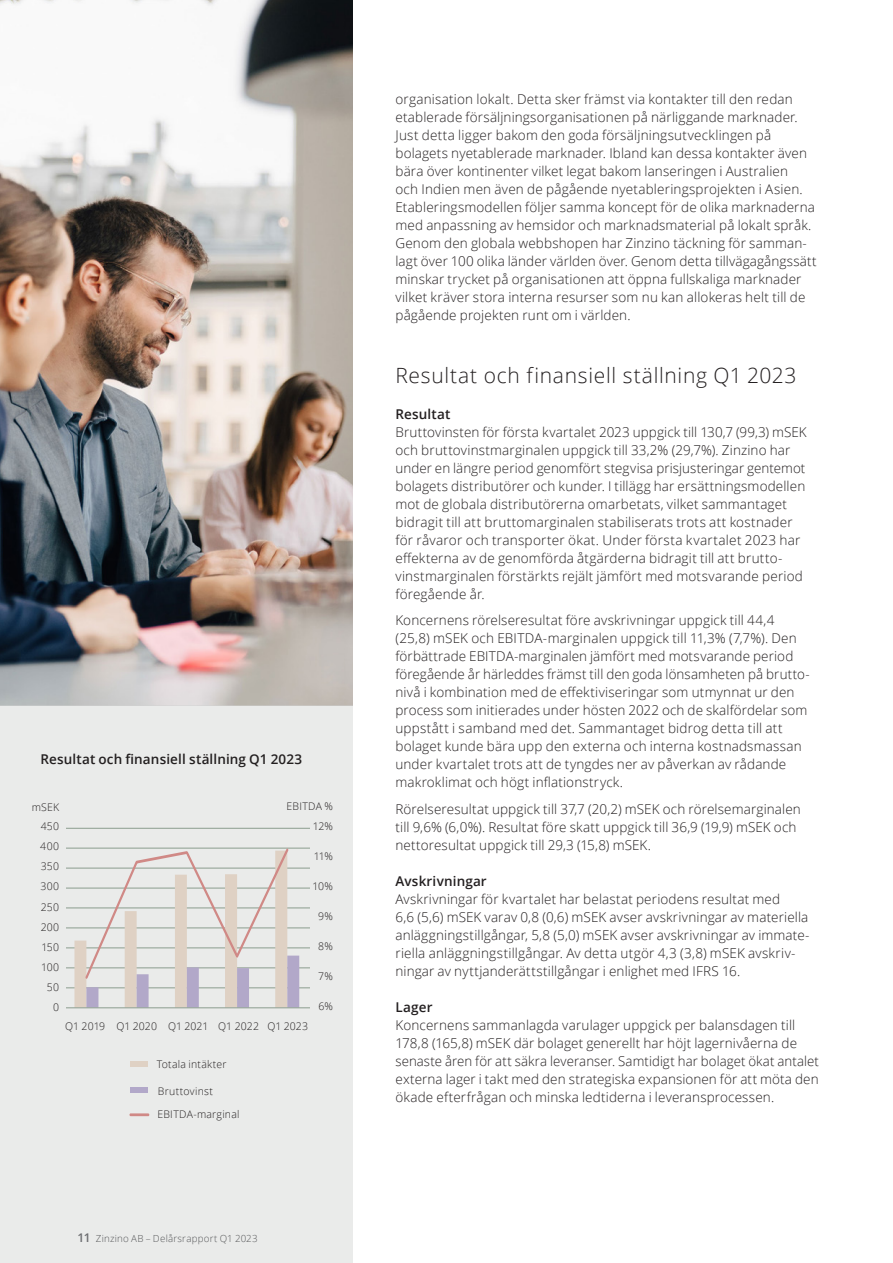
<style>
.page{position:relative;width:893px;height:1263px;background:#fff}
.page>*{position:absolute;margin:0;border:0;box-sizing:border-box;transform-origin:0 0}
.Subhead_14{font:300 21px "Open Sans";letter-spacing:.035em;color:#231f20}
.Body_text_9_12{font:300 13.5px/18px "Open Sans";letter-spacing:.01em;color:#231f20}
.Body_text_9_12-2{font:600 13.5px "Open Sans";letter-spacing:.01em;color:#231f20}
.t1{font:300 10.5px/19.5px "Open Sans";letter-spacing:.02em;color:#231f20;text-align:right}
.t2{font:300 9.75px "Open Sans";letter-spacing:.025em;color:#57585a}
.s1{font-weight:600;font-size:12px;color:#6c6d70}
</style>
<div class="page">
<img style="left:0;top:0;width:353px;height:706px">
<div style="left:0;top:706px;width:353px;height:557px;background:#eaebea"></div>
<hr style="left:67px;top:987px;width:242px;height:1px;background:#96a699">
<hr style="left:67px;top:967px;width:242px;height:1px;background:#96a699">
<hr style="left:67px;top:947px;width:242px;height:1px;background:#96a699">
<hr style="left:67px;top:927px;width:242px;height:1px;background:#96a699">
<hr style="left:67px;top:907px;width:242px;height:1px;background:#96a699">
<hr style="left:67px;top:888px;width:242px;height:1px;background:#96a699">
<hr style="left:67px;top:868px;width:242px;height:1px;background:#96a699">
<hr style="left:67px;top:848px;width:242px;height:1px;background:#96a699">
<hr style="left:67px;top:828px;width:242px;height:1px;background:#96a699">
<hr style="left:67px;top:1007px;width:242px;height:1px;background:#96a699">
<svg style="left:74px;top:847px;width:225px;height:161px"></svg>
<div style="left:130px;top:1061px;width:18px;height:6px;background:#dfd1c4"></div>
<div style="left:130px;top:1087px;width:18px;height:6px;background:#b2a8c9"></div>
<hr style="left:130px;top:1113px;width:18px;height:3px;background:#d08986">
<p class="Body_text_9_12-2" style="left:40px;top:750px;width:263px">Resultat och finansiell ställning Q1 2023</p>
<p class="t1" style="left:32px;top:797px;width:29px">mSEK</p>
<p class="t1" style="left:41px;top:816px;width:20px">450</p>
<p class="t1" style="left:40px;top:836px;width:20px">400</p>
<p class="t1" style="left:41px;top:856px;width:20px">350</p>
<p class="t1" style="left:40px;top:876px;width:20px">300</p>
<p class="t1" style="left:41px;top:897px;width:20px">250</p>
<p class="t1" style="left:41px;top:917px;width:20px">200</p>
<p class="t1" style="left:41px;top:937px;width:19px">150</p>
<p class="t1" style="left:41px;top:957px;width:20px">100</p>
<p class="t1" style="left:47px;top:977px;width:14px">50</p>
<p class="t1" style="left:53px;top:997px;width:7px">0</p>
<p class="t1" style="left:287px;top:796px;width:48px">EBITDA %<br>12%</p>
<p class="t1" style="left:314px;top:846px;width:21px">11%</p>
<p class="t1" style="left:313px;top:876px;width:22px">10%</p>
<p class="t1" style="left:318px;top:906px;width:16px">9%</p>
<p class="t1" style="left:318px;top:936px;width:16px">8%</p>
<p class="t1" style="left:318px;top:966px;width:16px">7%</p>
<p class="t1" style="left:318px;top:996px;width:16px">6%</p>
<p class="t1" style="left:65px;top:1016px;width:41px">Q1 2019</p>
<p class="t1" style="left:117px;top:1016px;width:42px">Q1 2020</p>
<p class="t1" style="left:168px;top:1016px;width:42px">Q1 2021</p>
<p class="t1" style="left:218px;top:1016px;width:42px">Q1 2022</p>
<p class="t1" style="left:267px;top:1016px;width:42px">Q1 2023</p>
<p class="t1" style="left:157px;top:1054px;width:71px">Totala intäkter</p>
<p class="t1" style="left:158px;top:1081px;width:56px">Bruttovinst</p>
<p class="t1" style="left:158px;top:1104px;width:83px">EBITDA-marginal</p>
<p class="t2" style="left:78px;top:1231px;width:182px"><span class="s1">11</span> Zinzino AB – Delårsrapport Q1 2023</p>
<p class="Body_text_9_12" style="left:395px;top:90px;width:423px">organisation lokalt. Detta sker främst via kontakter till den redan etablerade försäljningsorganisationen på närliggande marknader.<br>Just detta ligger bakom den goda försäljningsutvecklingen på bolagets nyetablerade marknader. Ibland kan dessa kontakter även bära över kontinenter vilket legat bakom lanseringen i Australien<br>och Indien men även de pågående nyetableringsprojekten i Asien.<br>Etableringsmodellen följer samma koncept för de olika marknaderna med anpassning av hemsidor och marknadsmaterial på lokalt språk.<br>Genom den globala webbshopen har Zinzino täckning för samman&shy;lagt över 100 olika länder världen över. Genom detta tillvägagångssätt minskar trycket på organisationen att öppna fullskaliga marknader vilket kräver stora interna resurser som nu kan allokeras helt till de pågående projekten runt om i världen.</p>
<p class="Subhead_14" style="left:395px;top:361px;width:403px">Resultat och finansiell ställning Q1 2023</p>
<p class="Body_text_9_12-2" style="left:395px;top:405px;width:56px">Resultat</p>
<p class="Body_text_9_12" style="left:395px;top:423px;width:413px">Bruttovinsten för första kvartalet 2023 uppgick till 130,7 (99,3) mSEK och bruttovinstmarginalen uppgick till 33,2% (29,7%). Zinzino har under en längre period genomfört stegvisa prisjusteringar gentemot bolagets distributörer och kunder. I tillägg har ersättningsmodellen mot de globala distributörerna omarbetats, vilket sammantaget bidragit till att bruttomarginalen stabiliserats trots att kostnader för råvaror och transporter ökat. Under första kvartalet 2023 har effekterna av de genomförda åtgärderna bidragit till att brutto&shy;vinstmarginalen förstärkts rejält jämfört med motsvarande period föregående år.</p>
<p class="Body_text_9_12" style="left:395px;top:611px;width:416px">Koncernens rörelseresultat före avskrivningar uppgick till 44,4 (25,8) mSEK och EBITDA-marginalen uppgick till 11,3% (7,7%). Den förbättrade EBITDA-marginalen jämfört med motsvarande period föregående år härleddes främst till den goda lönsamheten på brutto&shy;nivå i kombination med de effektiviseringar som utmynnat ur den process som initierades under hösten 2022 och de skalfördelar som uppstått i samband med det. Sammantaget bidrog detta till att bolaget kunde bära upp den externa och interna kostnadsmassan under kvartalet trots att de tyngdes ner av påverkan av rådande makroklimat och högt inflationstryck.</p>
<p class="Body_text_9_12" style="left:395px;top:800px;width:407px">Rörelseresultat uppgick till 37,7 (20,2) mSEK och rörelsemarginalen till 9,6% (6,0%). Resultat före skatt uppgick till 36,9 (19,9) mSEK och nettoresultat uppgick till 29,3 (15,8) mSEK.</p>
<p class="Body_text_9_12-2" style="left:395px;top:872px;width:93px">Avskrivningar</p>
<p class="Body_text_9_12" style="left:395px;top:890px;width:414px">Avskrivningar för kvartalet har belastat periodens resultat med<br>6,6 (5,6) mSEK varav 0,8 (0,6) mSEK avser avskrivningar av materiella anläggningstillgångar, 5,8 (5,0) mSEK avser avskrivningar av immate&shy;riella anläggningstillgångar. Av detta utgör 4,3 (3,8) mSEK avskriv&shy;ningar av nyttjanderättstillgångar i enlighet med IFRS 16.</p>
<p class="Body_text_9_12-2" style="left:395px;top:998px;width:39px">Lager</p>
<p class="Body_text_9_12" style="left:395px;top:1016px;width:425px">Koncernens sammanlagda varulager uppgick per balansdagen till 178,8 (165,8) mSEK där bolaget generellt har höjt lagernivåerna de senaste åren för att säkra leveranser. Samtidigt har bolaget ökat antalet externa lager i takt med den strategiska expansionen för att möta den ökade efterfrågan och minska ledtiderna i leveransprocessen.</p>
</div>
